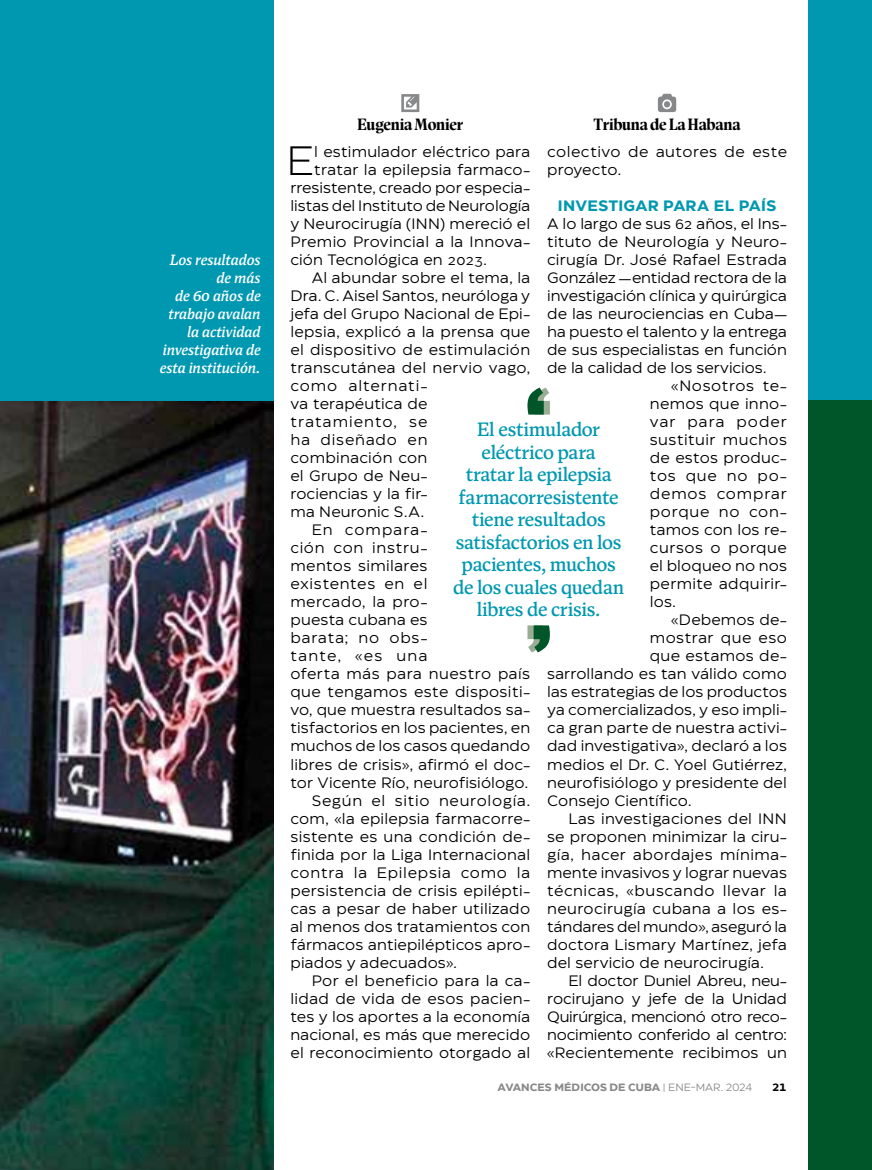
<style>
.page{position:relative;width:872px;height:1170px;background:#fff}
.page>*{position:absolute;margin:0;border:0;box-sizing:border-box;transform-origin:0 0}
.t1{font:300 40.65px "Eastman";color:#000}
.t2{font:500 19.5px/22.5px "Antonia H3";letter-spacing:-.015em;color:#0098b0;text-align:center}
.t3{font:700 16.5px "Antonia H1";letter-spacing:-.01em;color:#000}
.t4{font:15px/18px "Eastman";letter-spacing:.015em;color:#000}
.t5{font:15px "Eastman";letter-spacing:-.005em;color:#000}
.t6{font:italic 500 15px/18px "Antonia Text";letter-spacing:-.005em;color:#fff;text-align:right}
.t7{font:15px "Eastman";letter-spacing:.035em;color:#000}
.t8{font:15px "Eastman";letter-spacing:.05em;color:#000}
.t9{font:15px "Eastman";letter-spacing:.04em;color:#000}
.t10{font:15px "Eastman";letter-spacing:.045em;color:#000}
.t11{font:15px "Eastman";letter-spacing:.07em;color:#000}
.t12{font:15px "Eastman";letter-spacing:-.02em;color:#000}
.t13{font:15px "Eastman";letter-spacing:-.01em;color:#000}
.t14{font:15px "Eastman";letter-spacing:.06em;color:#000}
.t15{font:15px "Eastman";letter-spacing:.055em;color:#000}
.t16{font:15px "Eastman";letter-spacing:-.015em;color:#000}
.t17{font:700 15px "Eastman";letter-spacing:.015em;color:#0098b0}
.t18{font:15px "Eastman";letter-spacing:.085em;color:#000}
.t19{font:700 10.5px "Eastman";color:#87888a}
.t20{font:700 10.5px "Eastman";color:#000}
.s1{font-weight:400}
</style>
<div class="page">
<img style="left:0;top:400px;width:273px;height:769px">
<div style="left:0;top:0;width:273px;height:400px;background:#0098b0"></div>
<div style="left:808px;top:0;width:64px;height:400px;background:#0098b0"></div>
<div style="left:808px;top:400px;width:64px;height:769px;background:#005628"></div>
<svg style="left:401px;top:94px;width:18px;height:18px"></svg>
<svg style="left:658px;top:94px;width:18px;height:18px"></svg>
<svg style="left:527px;top:387px;width:23px;height:27px"></svg>
<svg style="left:527px;top:625px;width:23px;height:27px"></svg>
<p class="t6" style="left:160px;top:251px;width:102px">Los resultados de más<br>de 60 años de trabajo avalan la actividad investigativa de esta institución.</p>
<p class="t3" style="left:357px;top:115px;width:107px">Eugenia Monier</p>
<p class="t3" style="left:593px;top:115px;width:149px">Tribuna de La Habana</p>
<h1 class="t1" style="left:286px;top:131px;width:29px">E</h1>
<p class="t4" style="left:314px;top:141px;width:217px">l estimulador eléctrico para</p>
<p class="t4" style="left:547px;top:141px;width:241px">colectivo de autores de este proyecto.</p>
<p class="t17" style="left:558px;top:194px;width:220px">INVESTIGAR PARA EL PAÍS</p>
<p class="t4" style="left:547px;top:213px;width:241px">A lo largo de sus 62 años, el Ins-</p>
<p class="t4" style="left:547px;top:231px;width:241px">tituto de Neurología y Neuro-</p>
<p class="t4" style="left:547px;top:249px;width:241px">cirugía Dr. José Rafael Estrada</p>
<p class="t5" style="left:547px;top:267px;width:241px">González —entidad rectora de la</p>
<p class="t5" style="left:547px;top:285px;width:241px">investigación clínica y quirúrgica</p>
<p class="t4" style="left:547px;top:303px;width:241px">de las neurociencias en Cuba—</p>
<p class="t4" style="left:547px;top:321px;width:241px">ha puesto el talento y la entrega</p>
<p class="t4" style="left:547px;top:339px;width:241px">de sus especialistas en función</p>
<p class="t4" style="left:547px;top:357px;width:221px">de la calidad de los servicios.</p>
<p class="t9" style="left:671px;top:375px;width:117px">«Nosotros te-</p>
<p class="t4" style="left:650px;top:393px;width:138px">nemos que inno-</p>
<p class="t11" style="left:650px;top:411px;width:138px">var para poder</p>
<p class="t4" style="left:650px;top:429px;width:138px">sustituir muchos</p>
<p class="t4" style="left:650px;top:447px;width:138px">de estos produc-</p>
<p class="t8" style="left:650px;top:465px;width:138px">tos que no po-</p>
<p class="t15" style="left:650px;top:483px;width:138px">demos comprar</p>
<p class="t8" style="left:650px;top:501px;width:138px">porque no con-</p>
<p class="t4" style="left:650px;top:519px;width:138px">tamos con los re-</p>
<p class="t7" style="left:650px;top:537px;width:138px">cursos o porque</p>
<p class="t4" style="left:650px;top:555px;width:138px">el bloqueo no nos</p>
<p class="t4" style="left:650px;top:573px;width:138px">permite adquirir-</p>
<p class="t4" style="left:650px;top:591px;width:27px">los.</p>
<p class="t4" style="left:671px;top:609px;width:117px">«Debemos de-</p>
<p class="t7" style="left:650px;top:627px;width:138px">mostrar que eso</p>
<p class="t4" style="left:650px;top:645px;width:138px">que estamos de-</p>
<p class="t4" style="left:547px;top:663px;width:241px">sarrollando es tan válido como</p>
<p class="t4" style="left:547px;top:681px;width:241px">las estrategias de los productos</p>
<p class="t4" style="left:547px;top:699px;width:241px">ya comercializados, y eso impli-</p>
<p class="t4" style="left:547px;top:717px;width:241px">ca gran parte de nuestra activi-</p>
<p class="t4" style="left:547px;top:735px;width:241px">dad investigativa», declaró a los</p>
<p class="t4" style="left:547px;top:753px;width:241px">medios el Dr. C. Yoel Gutiérrez,</p>
<p class="t4" style="left:547px;top:771px;width:241px">neurofisiólogo y presidente del</p>
<p class="t4" style="left:547px;top:789px;width:146px">Consejo Científico.</p>
<p class="t4" style="left:568px;top:807px;width:220px">Las investigaciones del INN</p>
<p class="t4" style="left:547px;top:825px;width:241px">se proponen minimizar la ciru-</p>
<p class="t7" style="left:547px;top:843px;width:241px">gía, hacer abordajes mínima-</p>
<p class="t4" style="left:547px;top:861px;width:241px">mente invasivos y lograr nuevas</p>
<p class="t9" style="left:547px;top:879px;width:241px">técnicas, «buscando llevar la</p>
<p class="t4" style="left:547px;top:897px;width:241px">neurocirugía cubana a los es-</p>
<p class="t5" style="left:547px;top:915px;width:241px">tándares del mundo», aseguró la</p>
<p class="t4" style="left:547px;top:933px;width:241px">doctora Lismary Martínez, jefa</p>
<p class="t4" style="left:547px;top:951px;width:218px">del servicio de neurocirugía.</p>
<p class="t16" style="left:568px;top:969px;width:220px">El doctor Duniel Abreu, neu-</p>
<p class="t4" style="left:547px;top:987px;width:241px">rocirujano y jefe de la Unidad</p>
<p class="t12" style="left:547px;top:1005px;width:241px">Quirúrgica, mencionó otro reco-</p>
<p class="t13" style="left:547px;top:1023px;width:241px">nocimiento conferido al centro:</p>
<p class="t4" style="left:547px;top:1041px;width:241px">«Recientemente recibimos un</p>
<p class="t4" style="left:314px;top:159px;width:217px">tratar la epilepsia farmaco-</p>
<p class="t4" style="left:290px;top:177px;width:241px">rresistente, creado por especia-</p>
<p class="t5" style="left:290px;top:195px;width:241px">listas del Instituto de Neurología</p>
<p class="t4" style="left:290px;top:213px;width:241px">y Neurocirugía (INN) mereció el</p>
<p class="t4" style="left:290px;top:231px;width:241px">Premio Provincial a la Innova-</p>
<p class="t4" style="left:290px;top:249px;width:198px">ción Tecnológica en 2023.</p>
<p class="t4" style="left:312px;top:267px;width:220px">Al abundar sobre el tema, la</p>
<p class="t4" style="left:290px;top:285px;width:241px">Dra. C. Aisel Santos, neuróloga y</p>
<p class="t4" style="left:290px;top:303px;width:241px">jefa del Grupo Nacional de Epi-</p>
<p class="t4" style="left:290px;top:321px;width:241px">lepsia, explicó a la prensa que</p>
<p class="t4" style="left:290px;top:339px;width:241px">el dispositivo de estimulación</p>
<p class="t4" style="left:290px;top:357px;width:241px">transcutánea del nervio vago,</p>
<p class="t14" style="left:290px;top:375px;width:138px">como alternati-</p>
<p class="t4" style="left:290px;top:393px;width:138px">va terapéutica de</p>
<p class="t11" style="left:290px;top:411px;width:138px">tratamiento, se</p>
<p class="t14" style="left:290px;top:429px;width:138px">ha diseñado en</p>
<p class="t4" style="left:290px;top:447px;width:138px">combinación con</p>
<p class="t4" style="left:290px;top:465px;width:138px">el Grupo de Neu-</p>
<p class="t4" style="left:290px;top:483px;width:138px">rociencias y la fir-</p>
<p class="t4" style="left:290px;top:501px;width:135px">ma Neuronic S.A.</p>
<p class="t11" style="left:312px;top:519px;width:117px">En compara-</p>
<p class="t10" style="left:290px;top:537px;width:138px">ción con instru-</p>
<p class="t4" style="left:290px;top:555px;width:138px">mentos similares</p>
<p class="t8" style="left:290px;top:573px;width:138px">existentes en el</p>
<p class="t4" style="left:290px;top:591px;width:138px">mercado, la pro-</p>
<p class="t4" style="left:290px;top:609px;width:138px">puesta cubana es</p>
<p class="t15" style="left:290px;top:627px;width:138px">barata; no obs-</p>
<p class="t18" style="left:290px;top:645px;width:138px">tante, «es una</p>
<p class="t7" style="left:290px;top:663px;width:241px">oferta más para nuestro país</p>
<p class="t4" style="left:290px;top:681px;width:241px">que tengamos este dispositi-</p>
<p class="t4" style="left:290px;top:699px;width:241px">vo, que muestra resultados sa-</p>
<p class="t4" style="left:290px;top:717px;width:241px">tisfactorios en los pacientes, en</p>
<p class="t4" style="left:290px;top:735px;width:241px">muchos de los casos quedando</p>
<p class="t4" style="left:290px;top:753px;width:241px">libres de crisis», afirmó el doc-</p>
<p class="t4" style="left:290px;top:771px;width:239px">tor Vicente Río, neurofisiólogo.</p>
<p class="t10" style="left:312px;top:789px;width:220px">Según el sitio neurología.</p>
<p class="t4" style="left:290px;top:807px;width:241px">com, «la epilepsia farmacorre-</p>
<p class="t4" style="left:290px;top:825px;width:241px">sistente es una condición de-</p>
<p class="t4" style="left:290px;top:843px;width:241px">finida por la Liga Internacional</p>
<p class="t8" style="left:290px;top:861px;width:241px">contra la Epilepsia como la</p>
<p class="t4" style="left:290px;top:879px;width:241px">persistencia de crisis epilépti-</p>
<p class="t4" style="left:290px;top:897px;width:241px">cas a pesar de haber utilizado</p>
<p class="t4" style="left:290px;top:915px;width:241px">al menos dos tratamientos con</p>
<p class="t4" style="left:290px;top:933px;width:241px">fármacos antiepilépticos apro-</p>
<p class="t4" style="left:290px;top:951px;width:168px">piados y adecuados».</p>
<p class="t4" style="left:312px;top:969px;width:220px">Por el beneficio para la ca-</p>
<p class="t4" style="left:290px;top:987px;width:241px">lidad de vida de esos pacien-</p>
<p class="t4" style="left:290px;top:1005px;width:241px">tes y los aportes a la economía</p>
<p class="t4" style="left:290px;top:1023px;width:241px">nacional, es más que merecido</p>
<p class="t4" style="left:290px;top:1041px;width:241px">el reconocimiento otorgado al</p>
<h2 class="t2" style="left:453px;top:419px;width:173px">El estimulador eléctrico para<br>tratar la epilepsia farmacorresistente tiene resultados satisfactorios en los pacientes, muchos de los cuales quedan libres de crisis.</h2>
<p class="t19" style="left:497px;top:1078px;width:256px">AVANCES MÉDICOS DE CUBA <span class="s1">| ENE-MAR. 2024</span></p>
<p class="t20" style="left:771px;top:1078px;width:17px">21</p>
</div>
